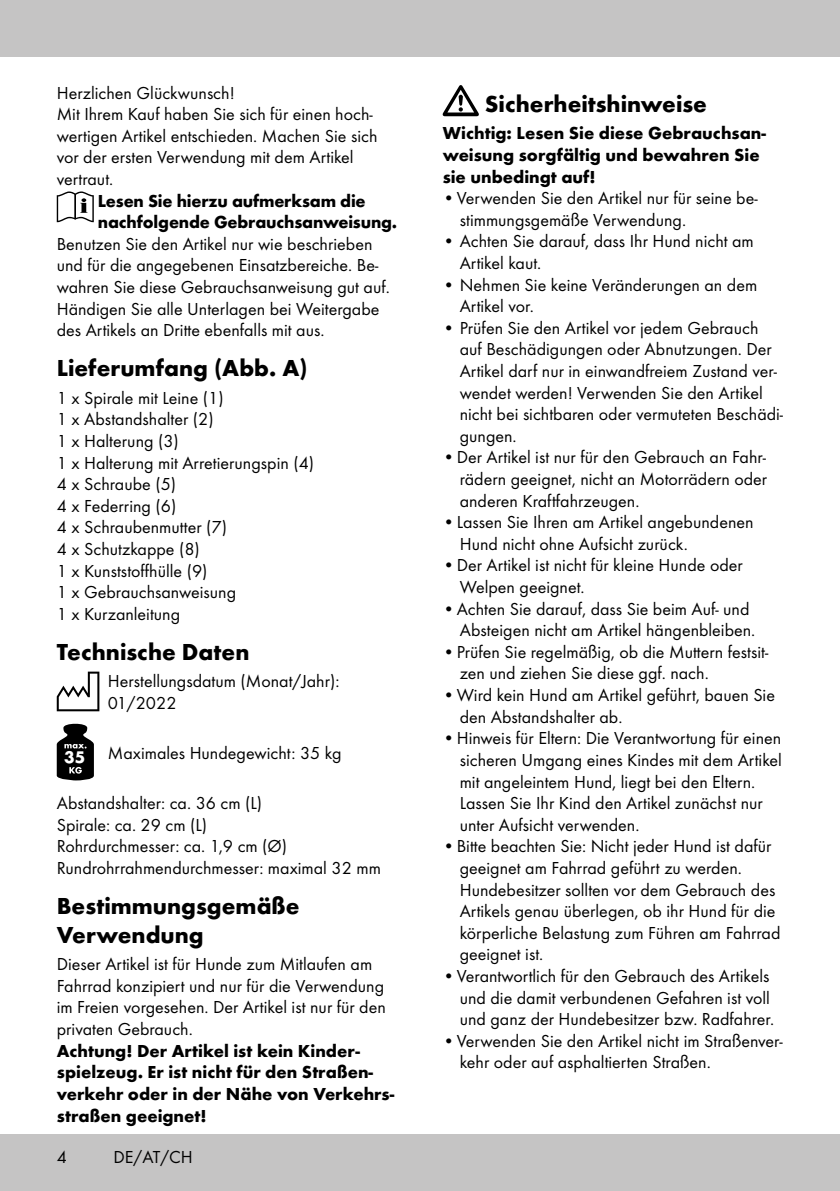
<style>
.page{position:relative;width:840px;height:1191px;background:#fff}
.page>*{position:absolute;margin:0;border:0;box-sizing:border-box;transform-origin:0 0}
.t1{font:700 24px/28.8px "Futura TOT";color:#000}
.t2{font:18px/21.6px "Futura TOT Boo";color:#000}
.t3{font:700 18px/21.6px "Futura TOT";color:#000}
</style>
<div class="page">
<div style="left:0;top:1134px;width:839px;height:57px;background:#c5c4c4"></div>
<div style="left:0;top:0;width:839px;height:57px;background:#c5c4c4"></div>
<svg style="left:57px;top:191px;width:37px;height:31px"></svg>
<svg style="left:57px;top:671px;width:42px;height:40px"></svg>
<svg style="left:57px;top:723px;width:37px;height:57px"></svg>
<svg style="left:442px;top:85px;width:36px;height:31px"></svg>
<p class="t2" style="left:57px;top:82px;width:322px">Herzlichen Glückwunsch!<br>Mit Ihrem Kauf haben Sie sich für einen hoch&shy;wertigen Artikel entschieden. Machen Sie sich vor der ersten Verwendung mit dem Artikel vertraut.</p>
<p class="t3" style="left:98px;top:189px;width:301px">Lesen Sie hierzu aufmerksam die nachfolgende Gebrauchsanweisung.</p>
<p class="t2" style="left:57px;top:233px;width:334px">Benutzen Sie den Artikel nur wie beschrieben und für die angegebenen Einsatzbereiche. Be&shy;wahren Sie diese Gebrauchsanweisung gut auf.<br>Händigen Sie alle Unterlagen bei Weitergabe des Artikels an Dritte ebenfalls mit aus.</p>
<h1 class="t1" style="left:57px;top:353px;width:252px">Lieferumfang (Abb. A)</h1>
<p class="t2" style="left:57px;top:387px;width:259px">1 x Spirale mit Leine (1)<br>1 x Abstandshalter (2)<br>1 x Halterung (3)<br>1 x Halterung mit Arretierungspin (4)<br>4 x Schraube (5)<br>4 x Federring (6)<br>4 x Schraubenmutter (7)<br>4 x Schutzkappe (8)<br>1 x Kunststoffhülle (9)<br>1 x Gebrauchsanweisung<br>1 x Kurzanleitung</p>
<h1 class="t1" style="left:57px;top:637px;width:194px">Technische Daten</h1>
<p class="t2" style="left:108px;top:670px;width:233px">Herstellungsdatum (Monat/Jahr):<br>01/2022</p>
<p class="t2" style="left:64px;top:742px;width:279px"><sub>35</sub> Maximales Hundegewicht: 35 kg</p>
<p class="t2" style="left:57px;top:792px;width:325px">Abstandshalter: ca. 36 cm (L)<br>Spirale: ca. 29 cm (L)<br>Rohrdurchmesser: ca. 1,9 cm (Ø)<br>Rundrohrrahmendurchmesser: maximal 32 mm</p>
<h1 class="t1" style="left:57px;top:891px;width:244px">Bestimmungsgemäße<br>Verwendung</h1>
<p class="t2" style="left:57px;top:953px;width:330px">Dieser Artikel ist für Hunde zum Mitlaufen am Fahrrad konzipiert und nur für die Verwendung im Freien vorgesehen. Der Artikel ist nur für den privaten Gebrauch.</p>
<p class="t3" style="left:57px;top:1039px;width:339px">Achtung! Der Artikel ist kein Kinder&shy;spielzeug. Er ist nicht für den Straßen&shy;verkehr oder in der Nähe von Verkehrs&shy;straßen geeignet!</p>
<p class="t2" style="left:57px;top:1146px;width:12px">4</p>
<p class="t2" style="left:113px;top:1146px;width:81px">DE/AT/CH</p>
<h1 class="t1" style="left:484px;top:89px;width:223px">Sicherheitshinweise</h1>
<p class="t3" style="left:442px;top:122px;width:324px">Wichtig: Lesen Sie diese Gebrauchsan&shy;weisung sorgfältig und bewahren Sie sie unbedingt auf!</p>
<p class="t2" style="left:459px;top:187px;width:299px;text-indent:-17px">•Verwenden Sie den Artikel nur für seine be&shy;stimmungsgemäße Verwendung.</p>
<p class="t2" style="left:459px;top:230px;width:295px;text-indent:-17px">• Achten Sie darauf, dass Ihr Hund nicht am<br>Artikel kaut.</p>
<p class="t2" style="left:459px;top:274px;width:299px;text-indent:-17px">• Nehmen Sie keine Veränderungen an dem<br>Artikel vor.</p>
<p class="t2" style="left:459px;top:317px;width:325px;text-indent:-17px">• Prüfen Sie den Artikel vor jedem Gebrauch auf Beschädigungen oder Abnutzungen. Der Artikel darf nur in einwandfreiem Zustand ver&shy;wendet werden! Verwenden Sie den Artikel nicht bei sichtbaren oder vermuteten Beschädi&shy;gungen.</p>
<p class="t2" style="left:459px;top:446px;width:309px;text-align:justify;text-indent:-17px">•Der Artikel ist nur für den Gebrauch an Fahr&shy;rädern geeignet, nicht an Motorrädern oder anderen Kraftfahrzeugen.</p>
<p class="t2" style="left:459px;top:511px;width:295px;text-indent:-17px">•Lassen Sie Ihren am Artikel angebundenen<br>Hund nicht ohne Aufsicht zurück.</p>
<p class="t2" style="left:459px;top:554px;width:284px;text-indent:-17px">•Der Artikel ist nicht für kleine Hunde oder<br>Welpen geeignet.</p>
<p class="t2" style="left:459px;top:598px;width:297px;text-indent:-17px">•Achten Sie darauf, dass Sie beim Auf- und<br>Absteigen nicht am Artikel hängenbleiben.</p>
<p class="t2" style="left:459px;top:641px;width:310px;text-indent:-17px">•Prüfen Sie regelmäßig, ob die Muttern festsit&shy;zen und ziehen Sie diese ggf. nach.</p>
<p class="t2" style="left:459px;top:684px;width:316px;text-indent:-17px">•Wird kein Hund am Artikel geführt, bauen Sie den Abstandshalter ab.</p>
<p class="t2" style="left:459px;top:727px;width:323px;text-indent:-17px">•Hinweis für Eltern: Die Verantwortung für einen sicheren Umgang eines Kindes mit dem Artikel mit angeleintem Hund, liegt bei den Eltern.<br>Lassen Sie Ihr Kind den Artikel zunächst nur unter Aufsicht verwenden.</p>
<p class="t2" style="left:459px;top:835px;width:322px;text-indent:-17px">•Bitte beachten Sie: Nicht jeder Hund ist dafür geeignet am Fahrrad geführt zu werden.<br>Hundebesitzer sollten vor dem Gebrauch des Artikels genau überlegen, ob ihr Hund für die körperliche Belastung zum Führen am Fahrrad geeignet ist.</p>
<p class="t2" style="left:459px;top:965px;width:316px;text-indent:-17px">•Verantwortlich für den Gebrauch des Artikels und die damit verbundenen Gefahren ist voll und ganz der Hundebesitzer bzw. Radfahrer.</p>
<p class="t2" style="left:459px;top:1030px;width:324px;text-indent:-17px">•Verwenden Sie den Artikel nicht im Straßenver&shy;kehr oder auf asphaltierten Straßen.</p>
</div>
